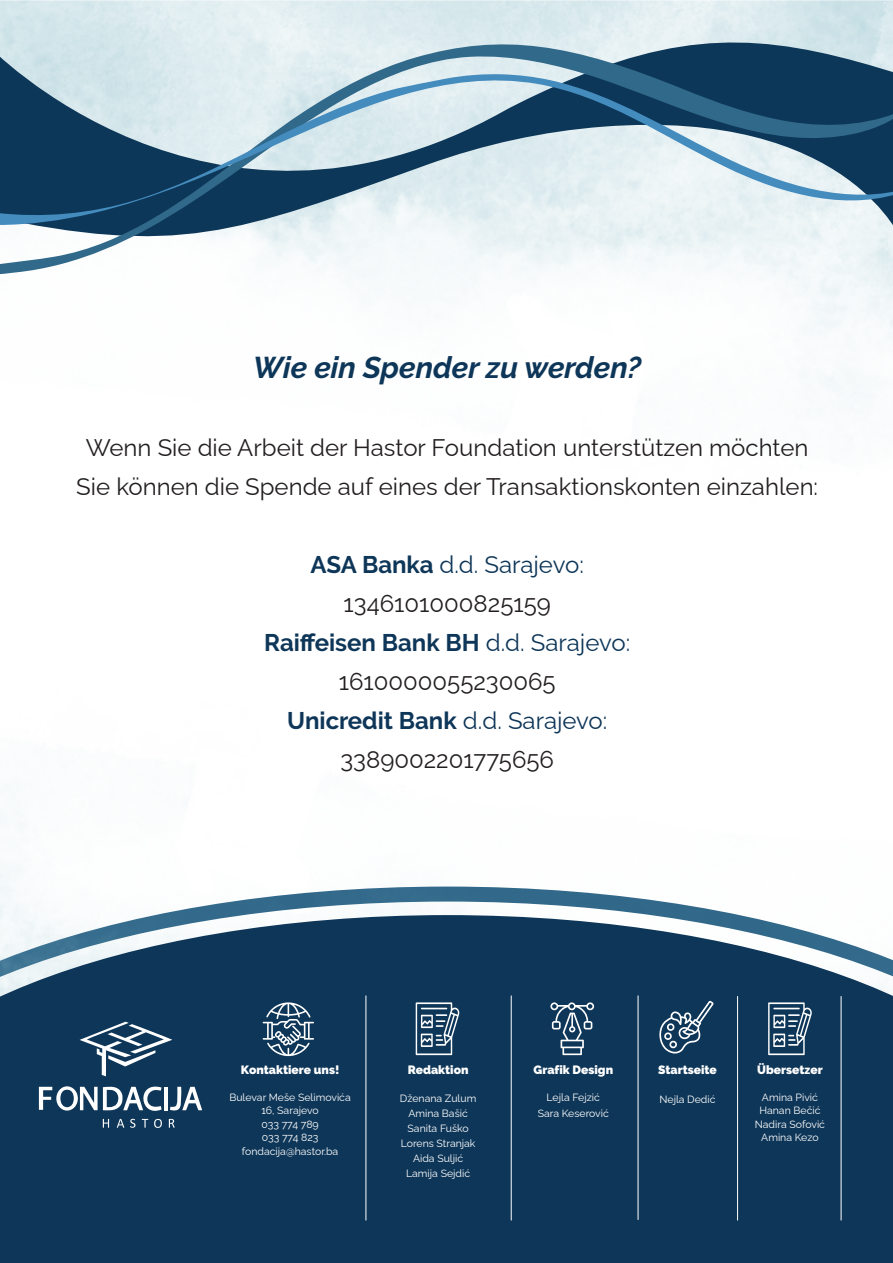
<style>
.page{position:relative;width:893px;height:1263px;background:#fff}
.page>*{position:absolute;margin:0;border:0;box-sizing:border-box;transform-origin:0 0}
.t1{font:italic 700 30px "Raleway";color:#0e3658}
.t2{font:24px/39px "Raleway";color:#231f20;text-align:center}
.t3{font:900 12px "Raleway";color:#fff}
.t4{font:10.5px/13.5px "Raleway";color:#fff;text-align:center}
.s1{font-weight:700;color:#0e3658}
.s2{color:#0e3658}
</style>
<div class="page">
<img style="left:0;top:0;width:893px;height:915px">
<svg style="left:0;top:26px;width:893px;height:6px;fill:#dbebee"></svg>
<svg style="left:0;top:32px;width:893px;height:246px"></svg>
<svg style="left:0;top:68px;width:893px;height:163px"></svg>
<svg style="left:0;top:915px;width:893px;height:348px;fill:#0e3658"></svg>
<hr style="left:638px;top:995px;width:1px;height:225px;background:#fff">
<svg style="left:263px;top:1002px;width:51px;height:54px"></svg>
<svg style="left:416px;top:1002px;width:44px;height:53px"></svg>
<svg style="left:768px;top:1002px;width:44px;height:53px"></svg>
<svg style="left:550px;top:1002px;width:44px;height:53px"></svg>
<svg style="left:657px;top:1000px;width:57px;height:53px"></svg>
<hr style="left:511px;top:995px;width:1px;height:225px;background:#fff">
<hr style="left:365px;top:995px;width:1px;height:225px;background:#fff">
<hr style="left:737px;top:996px;width:1px;height:224px;background:#fff">
<hr style="left:841px;top:996px;width:1px;height:224px;background:#fff">
<svg style="left:39px;top:1022px;width:163px;height:106px"></svg>
<p class="t1" style="left:253px;top:350px;width:390px">Wie ein Spender zu werden?</p>
<p class="t2" style="left:76px;top:425px;width:743px">Wenn Sie die Arbeit der Hastor Foundation unterstützen möchten<br>Sie können die Spende auf eines der Transaktionskonten einzahlen:</p>
<p class="t2" style="left:264px;top:542px;width:368px"><span class="s1">ASA Banka</span> <span class="s2">d.d. Sarajevo:<br></span>1346101000825159<br><span class="s1">Raiffeisen Bank BH</span> <span class="s2">d.d. Sarajevo:<br></span>1610000055230065<br><span class="s1">Unicredit Bank</span> <span class="s2">d.d. Sarajevo:<br></span>3389002201775656</p>
<p class="t3" style="left:241px;top:1062px;width:100px">Kontaktiere uns!</p>
<p class="t4" style="left:229px;top:1089px;width:123px">Bulevar Meše Selimovića<br>16, Sarajevo<br>033 774 789<br>033 774 823 fondacija@hastor.ba</p>
<p class="t3" style="left:408px;top:1062px;width:62px">Redaktion</p>
<p class="t4" style="left:400px;top:1090px;width:78px;line-height:15px">Dženana Zulum<br>Amina Bašić<br>Sanita Fuško<br>Lorens Stranjak<br>Aida Suljić<br>Lamija Sejdić</p>
<p class="t3" style="left:534px;top:1062px;width:81px">Grafik Design</p>
<p class="t4" style="left:538px;top:1088px;width:73px;line-height:15.9px">Lejla Fejzić<br>Sara Keserović</p>
<p class="t3" style="left:658px;top:1062px;width:60px">Startseite</p>
<p class="t4" style="left:659px;top:1091px;width:58px">Nejla Dedić</p>
<p class="t3" style="left:757px;top:1062px;width:67px">Übersetzer</p>
<p class="t4" style="left:755px;top:1089px;width:72px">Amina Pivić<br>Hanan Bečić<br>Nadira Sofović<br>Amina Kezo</p>
</div>
